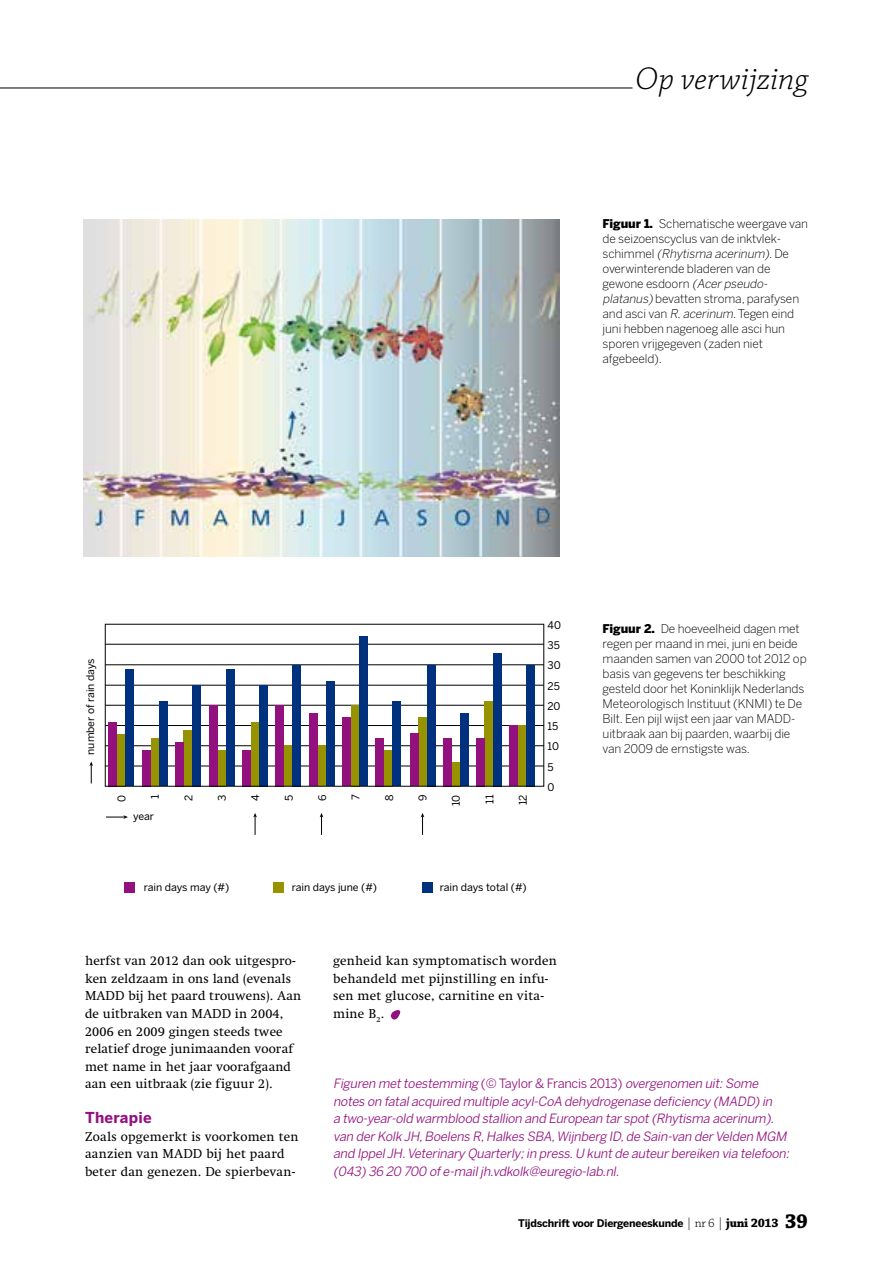
<style>
.page{position:relative;width:893px;height:1263px;background:#fff}
.page>*{position:absolute;margin:0;border:0;box-sizing:border-box;transform-origin:0 0}
.t1{font:italic 300 33px "Chaparral Pro";letter-spacing:.005em;color:#000}
.t2{font:700 15px "Benton Sans";letter-spacing:.02em;color:#93117e}
.t3{font:13.2px/17.5px "Swift LT Std";letter-spacing:.01em;color:#000}
.t4{font:italic 12.75px/17.5px "Benton Sans";letter-spacing:-.02em;color:#93117e}
.t5{font:300 12px/15px "Benton Sans";letter-spacing:-.01em;color:#000}
.t6{font:10.5px/20.2px "Benton Sans";color:#000}
.t7{font:700 10.5px "Benton Sans";letter-spacing:-.02em;color:#000}
.s1{font-weight:900}
.s2{font-style:italic}
.s3{font-style:normal}
.s4{font-family:"Chaparral Pro";font-weight:300;font-size:12.75px}
.s5{font-family:"Chaparral Pro";font-size:12.75px}
.s6{font-family:"Chaparral Pro";font-size:21px}
</style>
<div class="page">
<hr style="left:0;top:88px;width:632px;height:1px;background:#000">
<svg style="left:390px;top:1010px;width:11px;height:10px"></svg>
<img style="left:84px;top:220px;width:476px;height:336px">
<hr style="left:105px;top:644px;width:439px;height:1px;background:#000">
<hr style="left:105px;top:664px;width:439px;height:1px;background:#000">
<hr style="left:105px;top:685px;width:439px;height:1px;background:#000">
<hr style="left:105px;top:705px;width:439px;height:1px;background:#000">
<hr style="left:105px;top:725px;width:439px;height:1px;background:#000">
<hr style="left:105px;top:745px;width:439px;height:1px;background:#000">
<hr style="left:105px;top:766px;width:439px;height:1px;background:#000">
<div style="left:422px;top:882px;width:11px;height:10px;background:#00317e"></div>
<div style="left:273px;top:882px;width:11px;height:10px;background:#979300"></div>
<div style="left:124px;top:882px;width:11px;height:10px;background:#93117e"></div>
<div style="left:108px;top:722px;width:9px;height:64px;background:#93117e"></div>
<div style="left:117px;top:734px;width:8px;height:52px;background:#979300"></div>
<div style="left:151px;top:738px;width:9px;height:48px;background:#979300"></div>
<div style="left:184px;top:730px;width:8px;height:56px;background:#979300"></div>
<div style="left:217px;top:750px;width:9px;height:36px;background:#979300"></div>
<div style="left:251px;top:722px;width:8px;height:64px;background:#979300"></div>
<div style="left:284px;top:746px;width:9px;height:40px;background:#979300"></div>
<div style="left:318px;top:746px;width:9px;height:40px;background:#979300"></div>
<div style="left:351px;top:705px;width:8px;height:81px;background:#979300"></div>
<div style="left:384px;top:750px;width:8px;height:36px;background:#979300"></div>
<div style="left:418px;top:717px;width:9px;height:69px;background:#979300"></div>
<div style="left:452px;top:762px;width:9px;height:24px;background:#979300"></div>
<div style="left:484px;top:701px;width:9px;height:85px;background:#979300"></div>
<div style="left:518px;top:726px;width:8px;height:60px;background:#979300"></div>
<div style="left:526px;top:665px;width:9px;height:121px;background:#00317e"></div>
<div style="left:493px;top:653px;width:8px;height:133px;background:#00317e"></div>
<div style="left:461px;top:714px;width:8px;height:72px;background:#00317e"></div>
<div style="left:427px;top:665px;width:8px;height:121px;background:#00317e"></div>
<div style="left:392px;top:701px;width:9px;height:85px;background:#00317e"></div>
<div style="left:359px;top:637px;width:9px;height:149px;background:#00317e"></div>
<div style="left:327px;top:682px;width:8px;height:104px;background:#00317e"></div>
<div style="left:293px;top:665px;width:8px;height:121px;background:#00317e"></div>
<div style="left:259px;top:685px;width:9px;height:101px;background:#00317e"></div>
<div style="left:226px;top:669px;width:8px;height:117px;background:#00317e"></div>
<div style="left:192px;top:685px;width:9px;height:101px;background:#00317e"></div>
<div style="left:160px;top:701px;width:8px;height:85px;background:#00317e"></div>
<div style="left:125px;top:669px;width:9px;height:117px;background:#00317e"></div>
<div style="left:143px;top:750px;width:8px;height:36px;background:#93117e"></div>
<div style="left:175px;top:742px;width:9px;height:44px;background:#93117e"></div>
<div style="left:209px;top:705px;width:8px;height:81px;background:#93117e"></div>
<div style="left:242px;top:750px;width:9px;height:36px;background:#93117e"></div>
<div style="left:276px;top:705px;width:8px;height:81px;background:#93117e"></div>
<div style="left:310px;top:714px;width:8px;height:72px;background:#93117e"></div>
<div style="left:342px;top:717px;width:9px;height:69px;background:#93117e"></div>
<div style="left:375px;top:738px;width:9px;height:48px;background:#93117e"></div>
<div style="left:410px;top:734px;width:8px;height:52px;background:#93117e"></div>
<div style="left:444px;top:738px;width:8px;height:48px;background:#93117e"></div>
<div style="left:476px;top:738px;width:8px;height:48px;background:#93117e"></div>
<div style="left:509px;top:726px;width:9px;height:60px;background:#93117e"></div>
<svg style="left:89px;top:761px;width:4px;height:22px"></svg>
<svg style="left:106px;top:815px;width:22px;height:4px"></svg>
<svg style="left:253px;top:813px;width:4px;height:22px"></svg>
<svg style="left:320px;top:813px;width:3px;height:22px"></svg>
<svg style="left:421px;top:813px;width:3px;height:22px"></svg>
<h1 class="t1" style="left:635px;top:60px;width:174px">Op verwijzing</h1>
<p class="t5" style="left:603px;top:216px;width:207px"><span class="s1">Figuur 1.</span> Schematische weergave van de seizoenscyclus van de inktvlek-<br>s c h i m m e l <span class="s2">(Rhytisma acerinum)</span>. D e overwinterende bladeren van de gewone esdoorn <span class="s2">(Acerpseudo&shy;platanus)</span>bevatten stroma, parafysen and asci van <span class="s2">R.acerinum</span>. Tegen eind juni hebben nagenoeg alle asci hun sporen vrijgegeven (zaden niet afgebeeld).</p>
<p class="t6" style="left:80px;top:755px;width:98px;rotate:-90deg">number of rain days</p>
<p class="t6" style="left:111px;top:802px;width:8px;rotate:-90deg">0</p>
<p class="t6" style="left:145px;top:799px;width:6px;rotate:-90deg">1</p>
<p class="t6" style="left:178px;top:801px;width:8px;rotate:-90deg">2</p>
<p class="t6" style="left:212px;top:801px;width:8px;rotate:-90deg">3</p>
<p class="t6" style="left:245px;top:801px;width:8px;rotate:-90deg">4</p>
<p class="t6" style="left:279px;top:801px;width:8px;rotate:-90deg">5</p>
<p class="t6" style="left:312px;top:801px;width:8px;rotate:-90deg">6</p>
<p class="t6" style="left:346px;top:800px;width:7px;rotate:-90deg">7</p>
<p class="t6" style="left:379px;top:801px;width:8px;rotate:-90deg">8</p>
<p class="t6" style="left:412px;top:801px;width:8px;rotate:-90deg">9</p>
<p class="t6" style="left:446px;top:806px;width:13px;rotate:-90deg">10</p>
<p class="t6" style="left:479px;top:804px;width:11px;rotate:-90deg">11</p>
<p class="t6" style="left:513px;top:805px;width:12px;rotate:-90deg">12</p>
<p class="t6" style="left:133px;top:806px;width:22px">year</p>
<p class="t6" style="left:547px;top:615px;width:15px">40<br>35<br>30<br>25<br>20<br>15<br>10<br>5<br>0</p>
<p class="t6" style="left:144px;top:876px;width:87px">rain days may (#)</p>
<p class="t6" style="left:292px;top:876px;width:87px">rain days june (#)</p>
<p class="t6" style="left:440px;top:876px;width:89px">rain days total (#)</p>
<p class="t5" style="left:603px;top:621px;width:206px"><span class="s1">Figuur 2.</span> De hoeveelheid dagen met regen per maand in mei, juni en beide maanden samen van 2000 tot 2012 op basis van gegevens ter beschikking gesteld door het Koninklijk Nederlands Meteorologisch Instituut (KNMI) te De Bilt. Een pijl wijst een jaar van MADD&shy;uitbraak aan bij paarden, waarbij die van 2009 de ernstigste was.</p>
<p class="t3" style="left:85px;top:952px;width:218px">herfst van 2012 dan ook uitgespro&shy;ken zeldzaam in ons land (evenals<br>MADD bij het paard trouwens). Aan de uitbraken van MADD in 2004,<br>2006 en 2009 gingen steeds twee relatief droge junimaanden vooraf met name in het jaar voorafgaand aan een uitbraak (zie figuur 2).</p>
<p class="t2" style="left:85px;top:1109px;width:68px">Therapie</p>
<p class="t3" style="left:85px;top:1128px;width:215px">Zoals opgemerkt is voorkomen ten aanzien van MADD bij het paard beter dan genezen. De spierbevan-</p>
<p class="t3" style="left:333px;top:952px;width:225px">genheid kan symptomatisch worden behandeld met pijnstilling en infu&shy;sen met glucose, carnitine en vita&shy;mine B<sub>2</sub>.</p>
<p class="t4" style="left:333px;top:1075px;width:460px">Figuren mettoestemming <span class="s3">( © Tay l o r &amp; Fra n c i s 2 0 13 )</span> overgenomen uit:Some notes on fatalacquired multiple acyl-CoA dehydrogenase deficiency (MADD)in<br>a two-year-old warmblood stallion and European tarspot(Rhytisma acerinum). van derKolk JH,Boelens R,Halkes SBA,Wijnberg ID,de Sain-van derVelden MGM and IppelJH.Veterinary Quarterly;in press.U kuntde auteurbereiken via telefoon: (043)36 20 700 ofe-mailjh.vdkolk@euregio-lab.nl.</p>
<p class="t7" style="left:518px;top:1217px;width:291px">Tijdschrift voor Diergeneeskunde <span class="s4">| nr 6 |</span> <span class="s5">juni 2013</span> <span class="s6">39</span></p>
</div>
